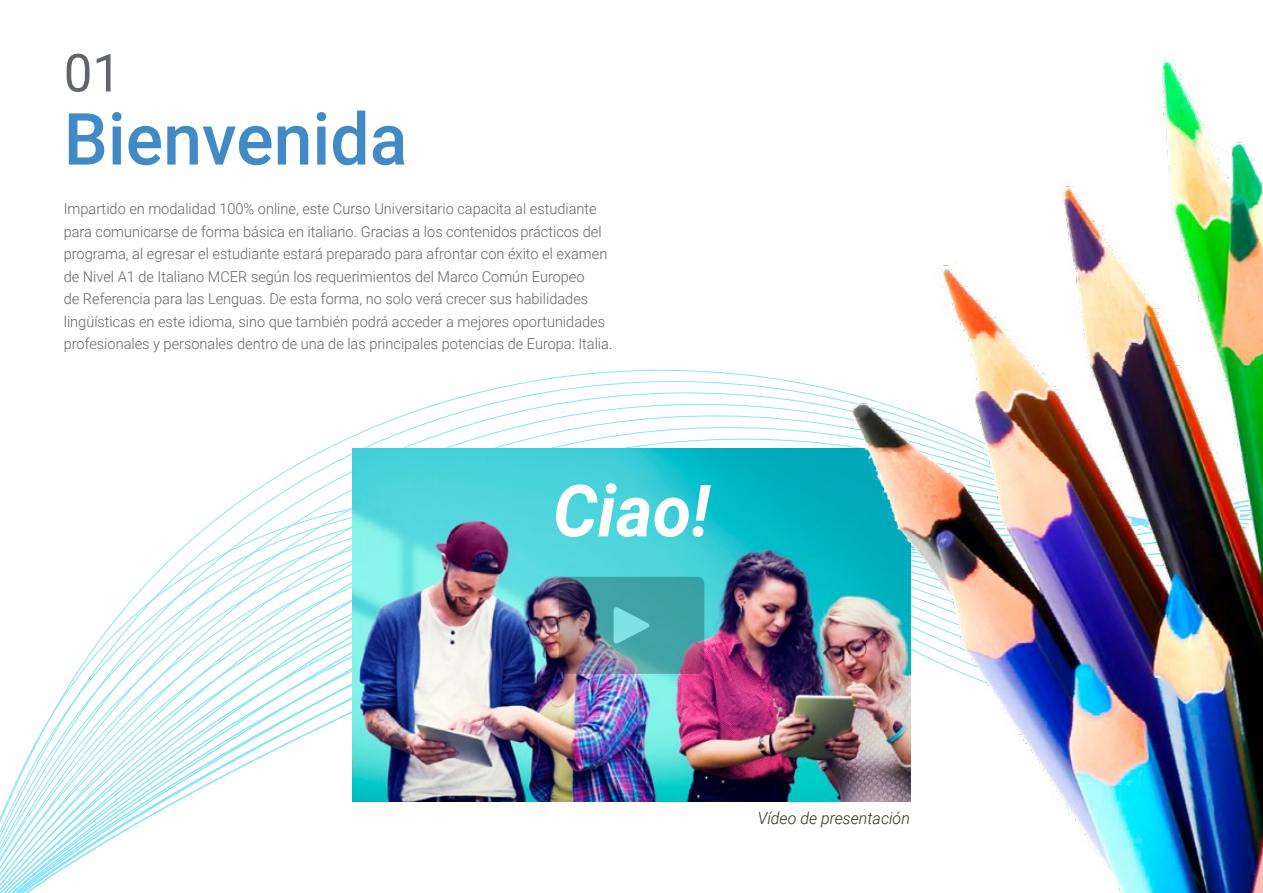
<style>
.page{position:relative;width:1263px;height:893px;background:#fff}
.page>*{position:absolute;margin:0;border:0;box-sizing:border-box;transform-origin:0 0}
.t1{font:500 72px "Roboto";color:#418ac5}
.t2{font:italic 700 72px "Roboto";color:#fff}
.t3{font:52.5px "Roboto";color:#61646a}
.t4{font:italic 300 16.5px "Roboto";color:#312e20}
.t5{font:300 15px/22.5px "Roboto";color:#61646a}
</style>
<div class="page">
<svg style="left:0;top:369px;width:790px;height:524px"></svg>
<img style="left:353px;top:449px;width:437px;height:353px">
<img style="left:559px;top:577px;width:145px;height:97px">
<img style="left:790px;top:57px;width:473px;height:836px">
<h2 class="t3" style="left:64px;top:36px;width:59px">01</h2>
<h1 class="t1" style="left:64px;top:89px;width:345px">Bienvenida</h1>
<p class="t5" style="left:64px;top:197px;width:550px">Impartido en modalidad 100% online, este Curso Universitario capacita al estudiante para comunicarse de forma básica en italiano. Gracias a los contenidos prácticos del programa, al egresar el estudiante estará preparado para afrontar con éxito el examen de Nivel A1 de Italiano MCER según los requerimientos del Marco Común Europeo<br>de Referencia para las Lenguas. De esta forma, no solo verá crecer sus habilidades lingüísticas en este idioma, sino que también podrá acceder a mejores oportunidades profesionales y personales dentro de una de las principales potencias de Europa: Italia.</p>
<h1 class="t2" style="left:553px;top:460px;width:159px">Ciao!</h1>
<p class="t4" style="left:758px;top:806px;width:154px">Vídeo de presentación</p>
</div>
